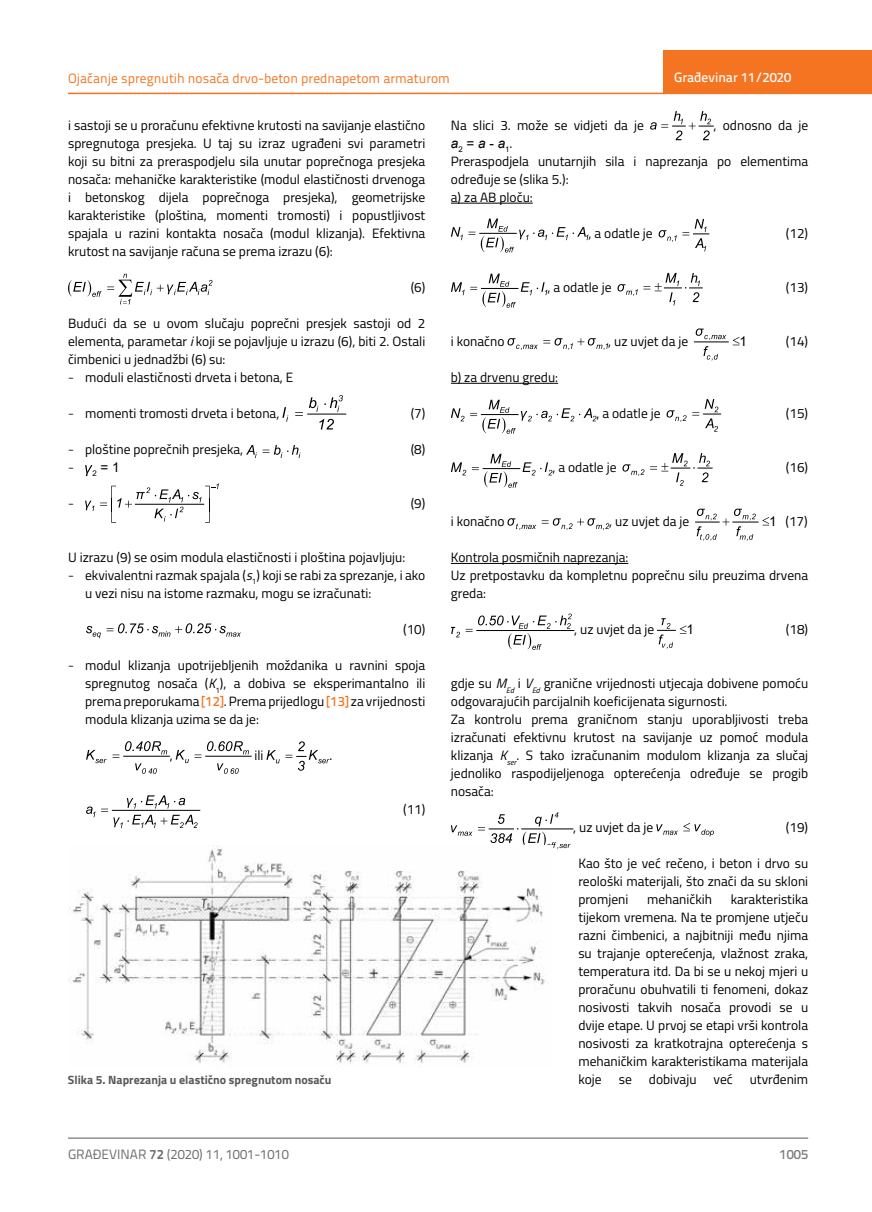
<style>
.page{position:relative;width:872px;height:1212px;background:#fff}
.page>*{position:absolute;margin:0;border:0;box-sizing:border-box;transform-origin:0 0}
.t1{font:13.5px/18px "Titillium";color:#000;text-align:justify}
.t2{font:13.5px "Titillium Text 22 L";color:#f47421}
.t3{font:13.5px "Titillium Text 22 L";color:#6d6e71}
.t4{font:500 13.5px "Titillium Text 22 L";color:#fff}
.t5{font:italic 13.5px "Arial";color:#000}
.t6{font:13.5px "Arial";color:#000}
.t7{font:500 13.5px "Titillium Text 22 L";color:#797a7d}
.t8{font:300 13.5px "Titillium Text 22 L";color:#000}
.t9{font:700 12px "Titillium";color:#58595b}
.s1{font-style:italic}
.s2{font-family:"Titillium Text 22 L";font-weight:300}
.s3{font-style:normal}
.s4{font-family:"Titillium";font-style:normal}
.s5{font-family:"Titillium Text 22 L";font-weight:500;color:#f47421}
.s6{font-family:"Arial"}
.s7{font-weight:700}
</style>
<div class="page">
<hr style="left:68px;top:93px;width:804px;height:1px;background:#f47421">
<div style="left:663px;top:50px;width:209px;height:44px;background:#f47421"></div>
<hr style="left:68px;top:1138px;width:740px;height:1px;background:#58595b">
<svg style="left:68px;top:274px;width:144px;height:30px"></svg>
<hr style="left:308px;top:414px;width:38px;height:1px;background:#000101">
<svg style="left:309px;top:397px;width:9px;height:15px"></svg>
<svg style="left:282px;top:407px;width:6px;height:15px"></svg>
<svg style="left:319px;top:419px;width:15px;height:10px"></svg>
<svg style="left:324px;top:395px;width:19px;height:17px"></svg>
<svg style="left:295px;top:412px;width:8px;height:4px"></svg>
<svg style="left:246px;top:445px;width:54px;height:13px"></svg>
<svg style="left:85px;top:465px;width:7px;height:11px"></svg>
<svg style="left:85px;top:501px;width:9px;height:10px"></svg>
<svg style="left:100px;top:483px;width:119px;height:40px"></svg>
<svg style="left:86px;top:626px;width:15px;height:12px"></svg>
<svg style="left:107px;top:623px;width:134px;height:14px"></svg>
<hr style="left:124px;top:756px;width:45px;height:1px;background:#000101">
<svg style="left:125px;top:741px;width:42px;height:13px"></svg>
<svg style="left:135px;top:763px;width:22px;height:11px"></svg>
<svg style="left:86px;top:750px;width:33px;height:13px"></svg>
<hr style="left:206px;top:756px;width:45px;height:1px;background:#000101">
<svg style="left:207px;top:741px;width:42px;height:13px"></svg>
<svg style="left:217px;top:763px;width:22px;height:11px"></svg>
<svg style="left:176px;top:750px;width:25px;height:13px"></svg>
<svg style="left:266px;top:741px;width:63px;height:30px"></svg>
<hr style="left:112px;top:810px;width:88px;height:1px;background:#000101">
<svg style="left:86px;top:806px;width:9px;height:11px"></svg>
<svg style="left:101px;top:795px;width:97px;height:33px"></svg>
<hr style="left:451px;top:203px;width:82px;height:1px;background:#000">
<hr style="left:451px;top:383px;width:107px;height:1px;background:#000">
<hr style="left:451px;top:563px;width:177px;height:1px;background:#000">
<svg style="left:650px;top:111px;width:63px;height:29px"></svg>
<hr style="left:480px;top:233px;width:36px;height:1px;background:#000101">
<svg style="left:451px;top:227px;width:24px;height:13px"></svg>
<svg style="left:481px;top:219px;width:107px;height:34px"></svg>
<svg style="left:658px;top:219px;width:50px;height:32px"></svg>
<svg style="left:451px;top:282px;width:13px;height:13px"></svg>
<svg style="left:470px;top:274px;width:77px;height:34px"></svg>
<svg style="left:617px;top:273px;width:85px;height:32px"></svg>
<svg style="left:507px;top:338px;width:101px;height:12px"></svg>
<hr style="left:694px;top:342px;width:34px;height:1px;background:#000101">
<svg style="left:695px;top:328px;width:31px;height:12px"></svg>
<svg style="left:703px;top:346px;width:15px;height:15px"></svg>
<svg style="left:732px;top:337px;width:7px;height:8px"></svg>
<svg style="left:451px;top:408px;width:13px;height:13px"></svg>
<svg style="left:470px;top:400px;width:126px;height:34px"></svg>
<svg style="left:666px;top:410px;width:20px;height:12px"></svg>
<svg style="left:692px;top:399px;width:28px;height:33px"></svg>
<svg style="left:451px;top:462px;width:15px;height:13px"></svg>
<svg style="left:472px;top:454px;width:80px;height:34px"></svg>
<svg style="left:622px;top:464px;width:22px;height:12px"></svg>
<svg style="left:650px;top:453px;width:62px;height:33px"></svg>
<svg style="left:507px;top:518px;width:102px;height:12px"></svg>
<svg style="left:695px;top:509px;width:74px;height:32px"></svg>
<hr style="left:477px;top:630px;width:97px;height:1px;background:#000101">
<svg style="left:478px;top:613px;width:94px;height:37px"></svg>
<svg style="left:451px;top:627px;width:21px;height:10px"></svg>
<svg style="left:657px;top:618px;width:29px;height:31px"></svg>
<hr style="left:522px;top:828px;width:51px;height:1px;background:#000101">
<svg style="left:451px;top:825px;width:21px;height:11px"></svg>
<svg style="left:478px;top:812px;width:92px;height:37px"></svg>
<svg style="left:656px;top:823px;width:58px;height:13px"></svg>
<img style="left:68px;top:845px;width:485px;height:219px">
<p class="t2" style="left:68px;top:68px;width:383px">Ojačanje spregnutih nosača drvo-beton prednapetom armaturom</p>
<p class="t1" style="left:68px;top:115px;width:359px">i sastoji se u proračunu efektivne krutosti na savijanje elastično spregnutoga presjeka. U taj su izraz ugrađeni svi parametri koji su bitni za preraspodjelu sila unutar poprečnoga presjeka nosača: mehaničke karakteristike (modul elastičnosti drvenoga i betonskog dijela poprečnoga presjeka), geometrijske karakteristike (ploština, momenti tromosti) i popustljivost spajala u razini kontakta nosača (modul klizanja). Efektivna krutost na savijanje računa se prema izrazu (6):</p>
<p class="t1" style="left:411px;top:277px;width:16px">(6)</p>
<p class="t1" style="left:68px;top:313px;width:359px">Budući da se u ovom slučaju poprečni presjek sastoji od 2 elementa, parametar <span class="s1">i</span> koji se pojavljuje u izrazu (6), biti 2. Ostali čimbenici u jednadžbi (6) su:</p>
<p class="t1" style="left:68px;top:367px;width:227px"><span class="s2">-</span> moduli elastičnosti drveta i betona, E</p>
<p class="t1" style="left:68px;top:403px;width:213px"><span class="s2">-</span> momenti tromosti drveta i betona,</p>
<p class="t1" style="left:411px;top:403px;width:16px">(7)</p>
<p class="t1" style="left:68px;top:439px;width:177px"><span class="s2">-</span> ploštine poprečnih presjeka,</p>
<p class="t1" style="left:411px;top:439px;width:16px">(8)</p>
<p class="t6" style="left:68px;top:458px;width:53px"><span class="s2">-</span> <sub>2</sub> = 1</p>
<p class="t8" style="left:68px;top:493px;width:7px">-</p>
<p class="t1" style="left:411px;top:493px;width:16px">(9)</p>
<p class="t4" style="left:674px;top:67px;width:118px">Građevinar 11/2020</p>
<p class="t1" style="left:451px;top:115px;width:194px">Na slici 3. može se vidjeti da je</p>
<p class="t1" style="left:713px;top:115px;width:96px">, odnosno da je</p>
<p class="t5" style="left:451px;top:134px;width:63px">a<sub>2</sub> <span class="s3">=</span> a <span class="s3">-</span> a<sub>1</sub><span class="s4">.</span></p>
<p class="t1" style="left:451px;top:151px;width:359px;text-align:left">Preraspodjela unutarnjih sila i naprezanja po elementima određuje se (slika 5.):<br>a) za AB ploču:</p>
<p class="t1" style="left:588px;top:223px;width:66px">, a odatle je</p>
<p class="t1" style="left:786px;top:223px;width:24px">(12)</p>
<p class="t1" style="left:547px;top:277px;width:66px">, a odatle je</p>
<p class="t1" style="left:786px;top:277px;width:24px">(13)</p>
<p class="t1" style="left:451px;top:331px;width:55px">i konačno</p>
<p class="t1" style="left:608px;top:331px;width:82px">, uz uvjet da je</p>
<p class="t6" style="left:739px;top:332px;width:9px">1</p>
<p class="t1" style="left:786px;top:331px;width:24px">(14)</p>
<p class="t1" style="left:451px;top:367px;width:109px">b) za drvenu gredu:</p>
<p class="t1" style="left:596px;top:403px;width:66px">, a odatle je</p>
<p class="t1" style="left:786px;top:403px;width:24px">(15)</p>
<p class="t1" style="left:552px;top:457px;width:66px">, a odatle je</p>
<p class="t1" style="left:786px;top:457px;width:24px">(16)</p>
<p class="t1" style="left:68px;top:547px;width:339px">U izrazu (9) se osim modula elastičnosti i ploština pojavljuju:</p>
<p class="t1" style="left:85px;top:565px;width:342px;text-indent:-17px"><span class="s2">-</span> ekvivalentni razmak spajala (<span class="s1">s</span><sub>1</sub>) koji se rabi za sprezanje, i ako u vezi nisu na istome razmaku, mogu se izračunati:</p>
<p class="t1" style="left:403px;top:620px;width:24px">(10)</p>
<p class="t1" style="left:85px;top:656px;width:342px;text-indent:-17px"><span class="s2">-</span> modul klizanja upotrijebljenih moždanika u ravnini spoja spregnutog nosača (<span class="s1">K</span><sub>1</sub>), a dobiva se eksperimantalno ili prema preporukama <span class="s5">[12]</span>. Prema prijedlogu <span class="s5">[13]</span> za vrijednosti modula klizanja uzima se da je:</p>
<p class="t1" style="left:170px;top:746px;width:5px">,</p>
<p class="t1" style="left:254px;top:746px;width:11px">ili</p>
<p class="t1" style="left:329px;top:746px;width:4px">.</p>
<p class="t1" style="left:403px;top:800px;width:24px">(11)</p>
<p class="t1" style="left:451px;top:511px;width:55px">i konačno</p>
<p class="t1" style="left:609px;top:511px;width:82px">, uz uvjet da je</p>
<p class="t1" style="left:769px;top:511px;width:40px"><span class="s6">1</span> (17)</p>
<p class="t1" style="left:451px;top:547px;width:359px;text-align:left">Kontrola posmičnih naprezanja:<br>Uz pretpostavku da kompletnu poprečnu silu preuzima drvena greda:</p>
<p class="t1" style="left:574px;top:620px;width:82px">, uz uvjet da je</p>
<p class="t6" style="left:686px;top:620px;width:9px">1</p>
<p class="t1" style="left:786px;top:620px;width:24px">(18)</p>
<p class="t1" style="left:451px;top:674px;width:359px;text-align:left">gdje su <span class="s1">M</span><sub>Ed</sub> i <span class="s1">V</span><sub>Ed</sub> granične vrijednosti utjecaja dobivene pomoću odgovarajućih parcijalnih koeficijenata sigurnosti.<br>Za kontrolu prema graničnom stanju uporabljivosti treba izračunati efektivnu krutost na savijanje uz pomoć modula klizanja <span class="s1">K</span><sub>ser</sub>. S tako izračunanim modulom klizanja za slučaj jednoliko raspodijeljenoga opterećenja određuje se progib nosača:</p>
<p class="t1" style="left:573px;top:818px;width:82px">, uz uvjet da je</p>
<p class="t1" style="left:786px;top:818px;width:24px">(19)</p>
<p class="t1" style="left:578px;top:854px;width:231px">Kao što je već rečeno, i beton i drvo su reološki materijali, što znači da su skloni promjeni</p>
<p class="t1" style="left:647px;top:890px;width:66px">mehaničkih</p>
<p class="t1" style="left:578px;top:890px;width:231px;text-indent:152px">karakteristika tijekom vremena. Na te promjene utječu razni čimbenici, a najbitniji među njima su trajanje opterećenja, vlažnost zraka, temperatura itd. Da bi se u nekoj mjeri u proračunu obuhvatili ti fenomeni, dokaz nosivosti takvih nosača provodi se u dvije etape. U prvoj se etapi vrši kontrola nosivosti za kratkotrajna opterećenja s mehaničkim karakteristikama materijala</p>
<p class="t9" style="left:68px;top:1071px;width:265px">Slika 5. Naprezanja u elastično spregnutom nosaču</p>
<p class="t1" style="left:578px;top:1070px;width:25px">koje</p>
<p class="t1" style="left:618px;top:1070px;width:15px">se</p>
<p class="t1" style="left:649px;top:1070px;width:49px">dobivaju</p>
<p class="t1" style="left:713px;top:1070px;width:21px">već</p>
<p class="t1" style="left:750px;top:1070px;width:60px">utvrđenim</p>
<p class="t3" style="left:68px;top:1144px;width:222px">GRAĐEVINAR <span class="s7">72</span> (2020) 11, 1001-1010</p>
<p class="t7" style="left:779px;top:1144px;width:30px">1005</p>
</div>
